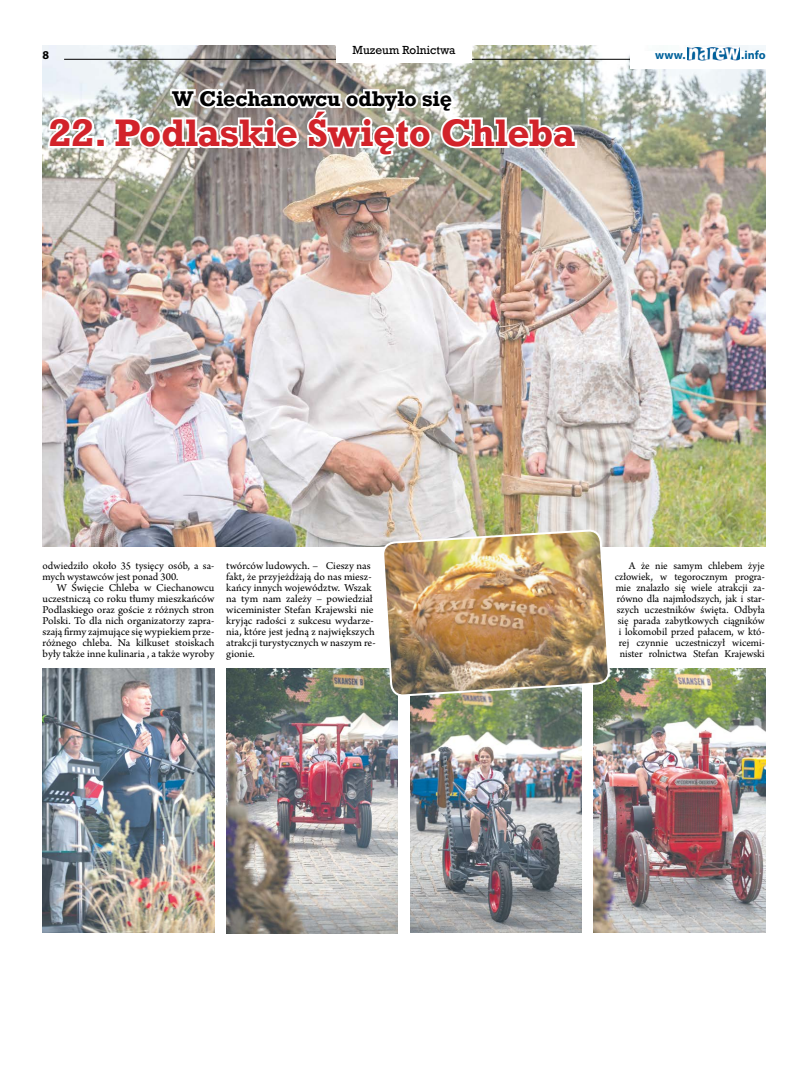
<style>
.page{position:relative;width:794px;height:1092px;background:#fff}
.page>*{position:absolute;margin:0;border:0;box-sizing:border-box;transform-origin:0 0}
.t1{font:700 36px "Rockwell";color:#d2232a}
.t2{font:700 20px "Rockwell";letter-spacing:-.01em;color:#000}
.t3{font:700 12px "Myriad Pro";color:#00629b}
.t4{font:700 12px "Myriad Pro";color:#000}
.t5{font:11px/11px "Arno Pro";color:#000}
.t6{font:11px "Rockwell";color:#000}
</style>
<div class="page">
<img style="left:43px;top:45px;width:722px;height:502px">
<hr style="left:64px;top:59px;width:701px;height:1px;background:#000">
<div style="left:630px;top:51px;width:135px;height:18px;background:#fff"></div>
<img style="left:687px;top:47px;width:52px;height:13px">
<div style="left:336px;top:45px;width:136px;height:18px;background:#fff"></div>
<img style="left:226px;top:668px;width:171px;height:265px">
<img style="left:410px;top:749px;width:172px;height:183px">
<img style="left:594px;top:668px;width:171px;height:264px">
<img style="left:42px;top:668px;width:172px;height:264px">
<svg style="left:45px;top:115px;width:52px;height:35px"></svg>
<div style="left:96px;top:137px;width:10px;height:11px;border:4px solid #fff"></div>
<svg style="left:111px;top:86px;width:468px;height:73px"></svg>
<img style="left:382px;top:530px;width:227px;height:219px">
<p class="t6" style="left:352px;top:43px;width:105px">Muzeum Rolnictwa</p>
<p class="t4" style="left:43px;top:48px;width:8px">8</p>
<p class="t3" style="left:655px;top:47px;width:32px">www.</p>
<p class="t3" style="left:741px;top:47px;width:26px">.info</p>
<h2 class="t2" style="left:172px;top:86px;width:281px">W Ciechanowcu odbyło się</h2>
<h1 class="t1" style="left:49px;top:109px;width:529px">22. Podlaskie Święto Chleba</h1>
<p class="t5" style="left:43px;top:560px;width:173px">odwiedziło około 35 tysięcy osób, a sa&shy;mych wystawców jest ponad 300.</p>
<p class="t5" style="left:43px;top:582px;width:173px;text-align:justify;text-indent:14px">W Święcie Chleba w Ciechanowcu uczestniczą co roku tłumy mieszkańców Podlaskiego oraz goście z różnych stron Polski. To dla nich organizatorzy zapra&shy;szają firmy zajmujące się wypiekiem prze&shy;różnego chleba. Na kilkuset stoiskach były także inne kulinaria , a także wyroby</p>
<p class="t5" style="left:226px;top:560px;width:151px">twórców ludowych. – Cieszy nas fakt, że przyjeżdżają do nas miesz&shy;kańcy innych województw. Wszak na tym nam zależy – powiedział wiceminister Stefan Krajewski nie kryjąc radości z sukcesu wydarze&shy;nia, które jest jedną z największych atrakcji turystycznych w naszym re&shy;gionie.</p>
<p class="t5" style="left:615px;top:560px;width:152px;text-align:right">A że nie samym chlebem żyje człowiek, w tegorocznym progra&shy;mie znalazło się wiele atrakcji za&shy;równo dla najmłodszych, jak i star&shy;szych uczestników święta. Odbyła się parada zabytkowych ciągników i lokomobil przed pałacem, w któ&shy;rej czynnie uczestniczył wicemi&shy;nister rolnictwa Stefan Krajewski</p>
</div>
